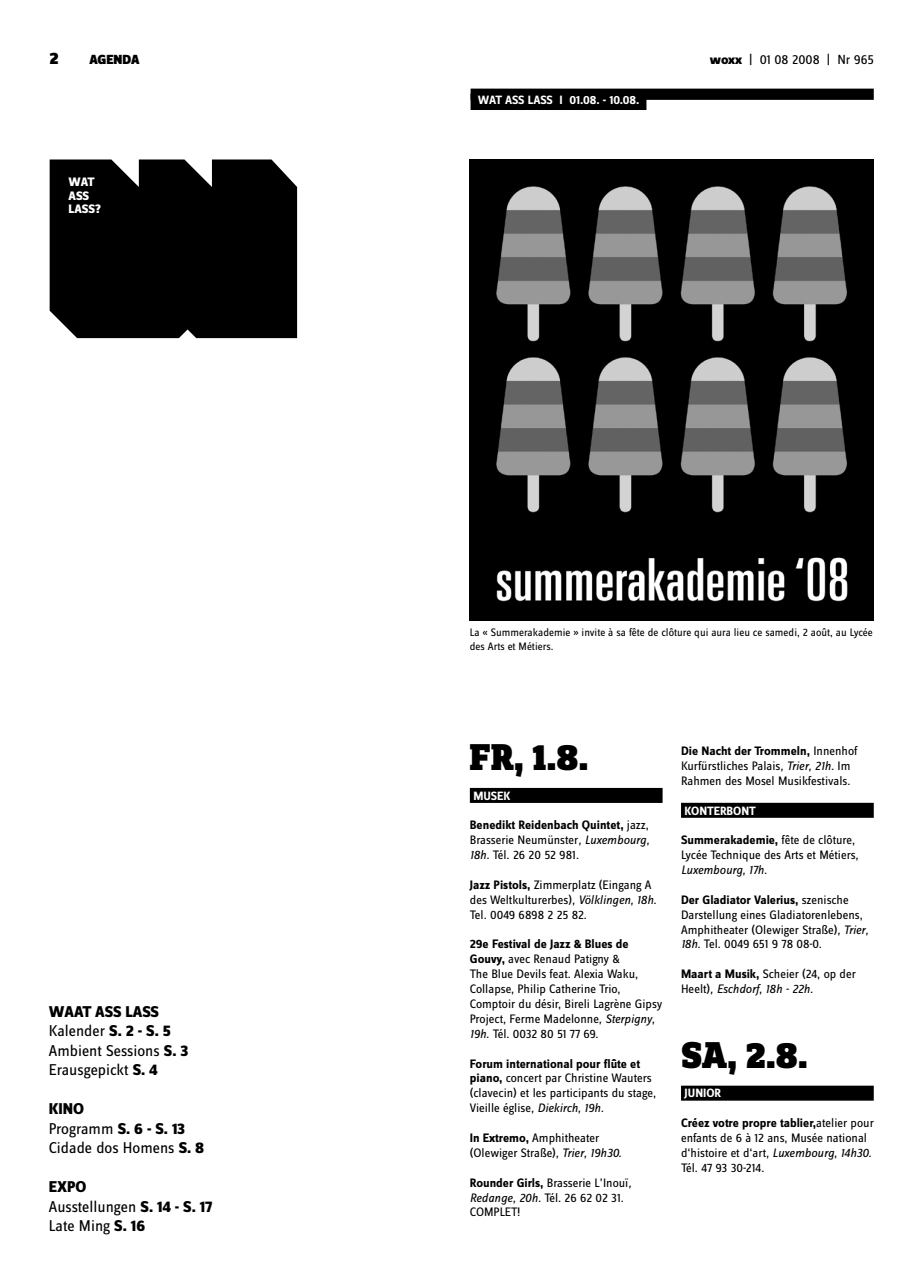
<style>
.page{position:relative;width:922px;height:1276px;background:#fff}
.page>*{position:absolute;margin:0;border:0;box-sizing:border-box;transform-origin:0 0}
.t1{font:900 38.75px "Zine Slab Dis";color:#000}
.t2{font:16.25px/19.5px "Zine Sans Dis";color:#000}
.t3{font:13.75px "Zine Sans Dis";color:#000}
.t4{font:900 13.75px "Zine Sans Dis";color:#000}
.t5{font:12.75px/14.9px "Zine Sans Dis";color:#000}
.t6{font:800 12.75px/13.8px "Zine Sans Dis";letter-spacing:-.01em;color:#fff}
.t7{font:700 12.5px "Zine Sans Dis";color:#fff}
.t8{font:11.25px/14.9px "Zine Sans Dis";color:#000}
.s1{font-weight:800}
.s2{font-weight:700}
.s3{font-style:italic}
</style>
<div class="page">
<div style="left:469px;top:788px;width:193px;height:15px;background:#000"></div>
<div style="left:680px;top:803px;width:193px;height:15px;background:#000"></div>
<div style="left:680px;top:1085px;width:193px;height:15px;background:#000"></div>
<div style="left:50px;top:159px;width:247px;height:179px;background:#000"></div>
<div style="left:470px;top:89px;width:403px;height:11px;background:#000"></div>
<div style="left:470px;top:94px;width:176px;height:16px;background:#000"></div>
<img style="left:469px;top:159px;width:403px;height:462px">
<p class="t4" style="left:89px;top:53px;width:52px">AGENDA</p>
<p class="t3" style="left:709px;top:53px;width:165px"><span class="s1">woxx</span> | 01 08 2008 | Nr 965</p>
<p class="t6" style="left:69px;top:176px;width:34px">WAT<br>ASS<br>LASS?</p>
<p class="t2" style="left:49px;top:1002px;width:141px"><span class="s1">WAAT ASS LASS<br></span>Kalender <span class="s1">S. 2 - S. 5<br></span>Ambient Sessions <span class="s1">S. 3<br></span>Erausgepickt <span class="s1">S. 4</span></p>
<p class="t2" style="left:49px;top:1100px;width:157px"><span class="s1">KINO<br></span>Programm <span class="s1">S. 6 - S. 13<br></span>Cidade dos Homens <span class="s1">S. 8</span></p>
<p class="t2" style="left:49px;top:1178px;width:165px"><span class="s1">EXPO<br></span>Ausstellungen <span class="s1">S. 14 - S. 17<br></span>Late Ming <span class="s1">S. 16</span></p>
<p class="t7" style="left:477px;top:93px;width:163px">WAT ASS LASS I 01.08. - 10.08.</p>
<p class="t8" style="left:469px;top:625px;width:404px">La « Summerakademie » invite à sa fête de clôture qui aura lieu ce samedi, 2 août, au Lycée des Arts et Métiers.</p>
<h1 class="t1" style="left:469px;top:736px;width:120px">Fr, 1.8.</h1>
<p class="t7" style="left:473px;top:789px;width:39px">musek</p>
<p class="t5" style="left:469px;top:818px;width:181px;text-align:justify"><span class="s2">Benedikt Reidenbach Quintet,</span> jazz, Brasserie Neumünster<span class="s3">, Luxembourg, 18h.</span> Tél. 26 20 52 981.</p>
<p class="t5" style="left:469px;top:878px;width:188px"><span class="s2">Jazz Pistols,</span> Zimmerplatz (Eingang A des Weltkulturerbes)<span class="s3">, Völklingen, 18h.<br></span>Tel. 0049 6898 2 25 82.</p>
<p class="t5" style="left:469px;top:937px;width:194px"><span class="s2">29e Festival de Jazz &amp; Blues de<br>Gouvy,</span> avec Renaud Patigny &amp;<br>The Blue Devils feat. Alexia Waku,<br>Collapse, Philip Catherine Trio,<br>Comptoir du désir, Bireli Lagrène Gipsy<br>Project, Ferme Madelonne<span class="s3">, Sterpigny,<br>19h.</span> Tél. 0032 80 51 77 69.</p>
<p class="t5" style="left:469px;top:1056px;width:188px"><span class="s2">Forum international pour flûte et piano,</span> concert par Christine Wauters (clavecin) et les participants du stage, Vieille église<span class="s3">, Diekirch, 19h.</span></p>
<p class="t5" style="left:469px;top:1131px;width:153px"><span class="s2">In Extremo,</span> Amphitheater (Olewiger Straße)<span class="s3">, Trier, 19h30.</span></p>
<p class="t5" style="left:469px;top:1175px;width:163px"><span class="s2">Rounder Girls,</span> Brasserie L’Inouï<span class="s3">,<br>Redange, 20h.</span> Tél. 26 62 02 31.<br>COMPLET!</p>
<p class="t5" style="left:680px;top:744px;width:178px"><span class="s2">Die Nacht der Trommeln,</span> Innenhof<br>Kurfürstliches Palais<span class="s3">, Trier, 21h.</span> Im<br>Rahmen des Mosel Musikfestivals.</p>
<p class="t7" style="left:684px;top:803px;width:65px">konterbont</p>
<p class="t5" style="left:680px;top:833px;width:179px"><span class="s2">Summerakademie,</span> fête de clôture,<br>Lycée Technique des Arts et Métiers<span class="s3">,<br>Luxembourg, 17h.</span></p>
<p class="t5" style="left:680px;top:893px;width:189px"><span class="s2">Der Gladiator Valerius,</span> szenische Darstellung eines Gladiatorenlebens, Amphitheater (Olewiger Straße)<span class="s3">, Trier, 18h.</span> Tel. 0049 651 9 78 08-0.</p>
<p class="t5" style="left:680px;top:967px;width:176px"><span class="s2">Maart a Musik,</span> Scheier (24, op der<br>Heelt)<span class="s3">, Eschdorf, 18h - 22h.</span></p>
<h1 class="t1" style="left:680px;top:1034px;width:128px">Sa, 2.8.</h1>
<p class="t7" style="left:684px;top:1086px;width:36px">junior</p>
<p class="t5" style="left:680px;top:1116px;width:194px"><span class="s2">Créez votre propre tablier,</span>atelier pour enfants de 6 à 12 ans, Musée national d‘histoire et d‘art<span class="s3">, Luxembourg, 14h30.<br></span>Tél. 47 93 30-214.</p>
</div>
